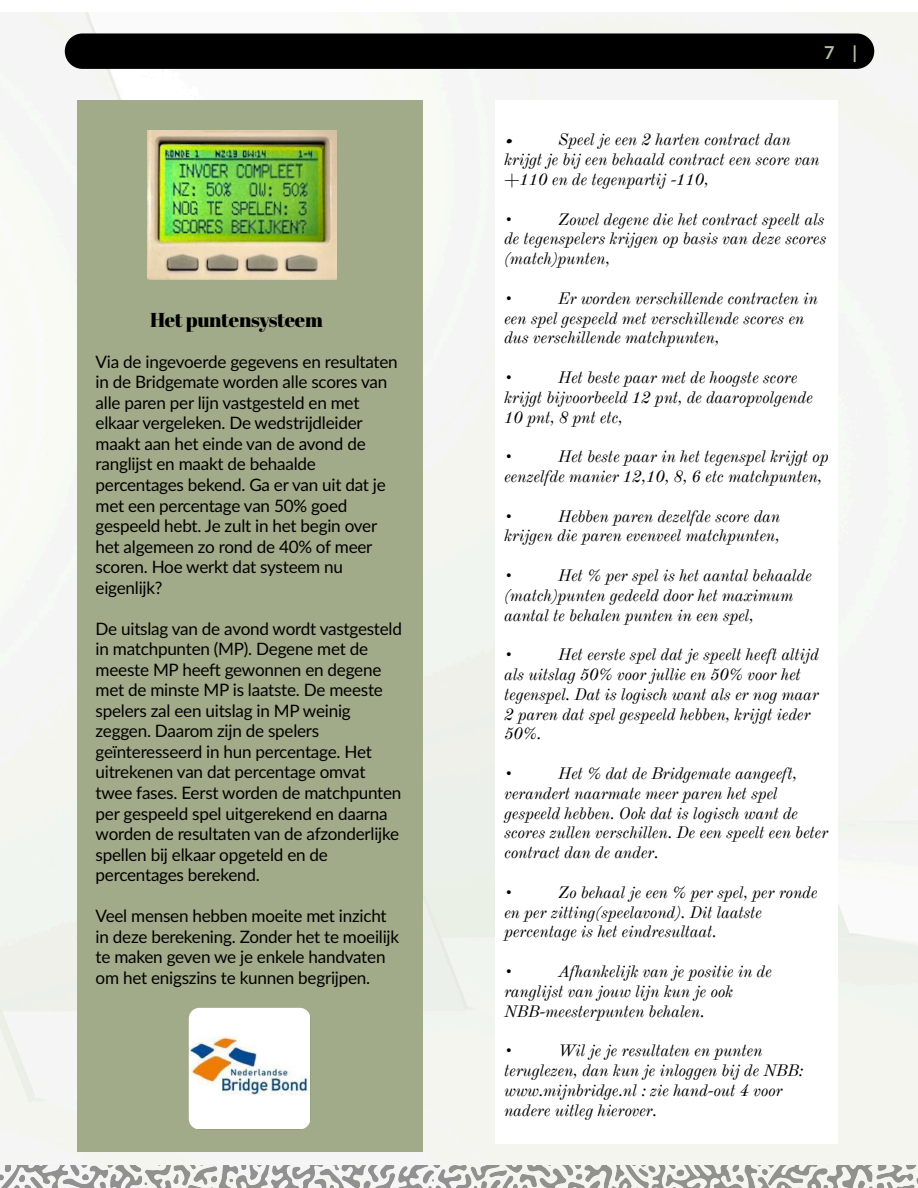
<style>
.page{position:relative;width:918px;height:1188px;background:#fff}
.page>*{position:absolute;margin:0;border:0;box-sizing:border-box;transform-origin:0 0}
.t1{font:20.1px "Abril Fatface";letter-spacing:-.015em;color:#000}
.t2{font:18px "Adobe Handwriting Ernie";color:#000}
.t3{font:700 17.85px "Lato";color:#b1c2a4}
.t4{font:17.1px/20.5px "Lato";letter-spacing:-.015em;color:#000}
.t5{font:italic 16.5px/19.8px "Old Standard TT";letter-spacing:-.015em;color:#000}
</style>
<div class="page">
<img style="left:0;top:1165px;width:918px;height:23px">
<div style="left:65px;top:33px;width:809px;height:36px;background:#000"></div>
<div style="left:78px;top:100px;width:345px;height:1052px;background:#a2ab89"></div>
<img style="left:147px;top:130px;width:190px;height:150px">
<img style="left:189px;top:1008px;width:121px;height:121px">
<p class="t1" style="left:150px;top:305px;width:174px">Het puntensysteem</p>
<p class="t4" style="left:96px;top:351px;width:304px">Via de ingevoerde gegevens en resultaten in de Bridgemate worden alle scores van alle paren per lijn vastgesteld en met elkaar vergeleken. De wedstrijdleider maakt aan het einde van de avond de ranglijst en maakt de behaalde percentages bekend. Ga er van uit dat je met een percentage van 50% goed gespeeld hebt. Je zult in het begin over het algemeen zo rond de 40% of meer scoren. Hoe werkt dat systeem nu eigenlijk?</p>
<p class="t4" style="left:96px;top:618px;width:308px">De uitslag van de avond wordt vastgesteld in matchpunten (MP). Degene met de meeste MP heeft gewonnen en degene met de minste MP is laatste. De meeste spelers zal een uitslag in MP weinig zeggen. Daarom zijn de spelers geïnteresseerd in hun percentage. Het uitrekenen van dat percentage omvat twee fases. Eerst worden de matchpunten per gespeeld spel uitgerekend en daarna worden de resultaten van de afzonderlijke spellen bij elkaar opgeteld en de percentages berekend.</p>
<p class="t4" style="left:96px;top:905px;width:305px">Veel mensen hebben moeite met inzicht in deze berekening. Zonder het te moeilijk te maken geven we je enkele handvaten om het enigszins te kunnen begrijpen.</p>
<p class="t3" style="left:824px;top:39px;width:34px">7 |</p>
<p class="t5" style="left:504px;top:129px;width:317px;text-indent:54px">Speel je een 2 harten contract dan krijgt je bij een behaald contract een score van +110 en de tegenpartij -110,</p>
<p class="t5" style="left:504px;top:208px;width:10px">•</p>
<p class="t2" style="left:504px;top:129px;width:9px">•</p>
<p class="t5" style="left:504px;top:208px;width:324px;text-align:justify;text-indent:54px">Zowel degene die het contract speelt als de tegenspelers krijgen op basis van deze scores (match)punten,</p>
<p class="t5" style="left:504px;top:287px;width:10px">•</p>
<p class="t5" style="left:504px;top:287px;width:315px;text-indent:54px">Er worden verschillende contracten in een spel gespeeld met verschillende scores en dus verschillende matchpunten,</p>
<p class="t5" style="left:504px;top:367px;width:10px">•</p>
<p class="t5" style="left:504px;top:367px;width:310px;text-indent:54px">Het beste paar met de hoogste score krijgt bijvoorbeeld 12 pnt, de daaropvolgende<br>10 pnt, 8 pnt etc,</p>
<p class="t5" style="left:504px;top:446px;width:10px">•</p>
<p class="t5" style="left:504px;top:446px;width:326px;text-indent:54px">Het beste paar in het tegenspel krijgt op eenzelfde manier 12,10, 8, 6 etc matchpunten,</p>
<p class="t5" style="left:504px;top:505px;width:10px">•</p>
<p class="t5" style="left:504px;top:505px;width:278px;text-align:right">Hebben paren dezelfde score dan<br>krijgen die paren evenveel matchpunten,</p>
<p class="t5" style="left:504px;top:565px;width:10px">•</p>
<p class="t5" style="left:504px;top:565px;width:309px;text-indent:54px">Het % per spel is het aantal behaalde (match)punten gedeeld door het maximum aantal te behalen punten in een spel,</p>
<p class="t5" style="left:504px;top:644px;width:10px">•</p>
<p class="t5" style="left:504px;top:644px;width:316px;text-indent:54px">Het eerste spel dat je speelt heeft altijd als uitslag 50% voor jullie en 50% voor het tegenspel. Dat is logisch want als er nog maar 2 paren dat spel gespeeld hebben, krijgt ieder 50%.</p>
<p class="t5" style="left:504px;top:763px;width:10px">•</p>
<p class="t5" style="left:504px;top:763px;width:326px;text-indent:54px">Het % dat de Bridgemate aangeeft, verandert naarmate meer paren het spel gespeeld hebben. Ook dat is logisch want de scores zullen verschillen. De een speelt een beter contract dan de ander.</p>
<p class="t5" style="left:504px;top:881px;width:10px">•</p>
<p class="t5" style="left:504px;top:881px;width:315px;text-indent:54px">Zo behaal je een % per spel, per ronde en per zitting(speelavond). Dit laatste percentage is het eindresultaat.</p>
<p class="t5" style="left:504px;top:961px;width:10px">•</p>
<p class="t5" style="left:504px;top:961px;width:269px;text-indent:54px">Afhankelijk van je positie in de ranglijst van jouw lijn kun je ook<br>NBB-meesterpunten behalen.</p>
<p class="t5" style="left:504px;top:1040px;width:10px">•</p>
<p class="t5" style="left:504px;top:1040px;width:301px;text-indent:54px">Wil je je resultaten en punten teruglezen, dan kun je inloggen bij de NBB: www.mijnbridge.nl : zie hand-out 4 voor nadere uitleg hierover.</p>
</div>
